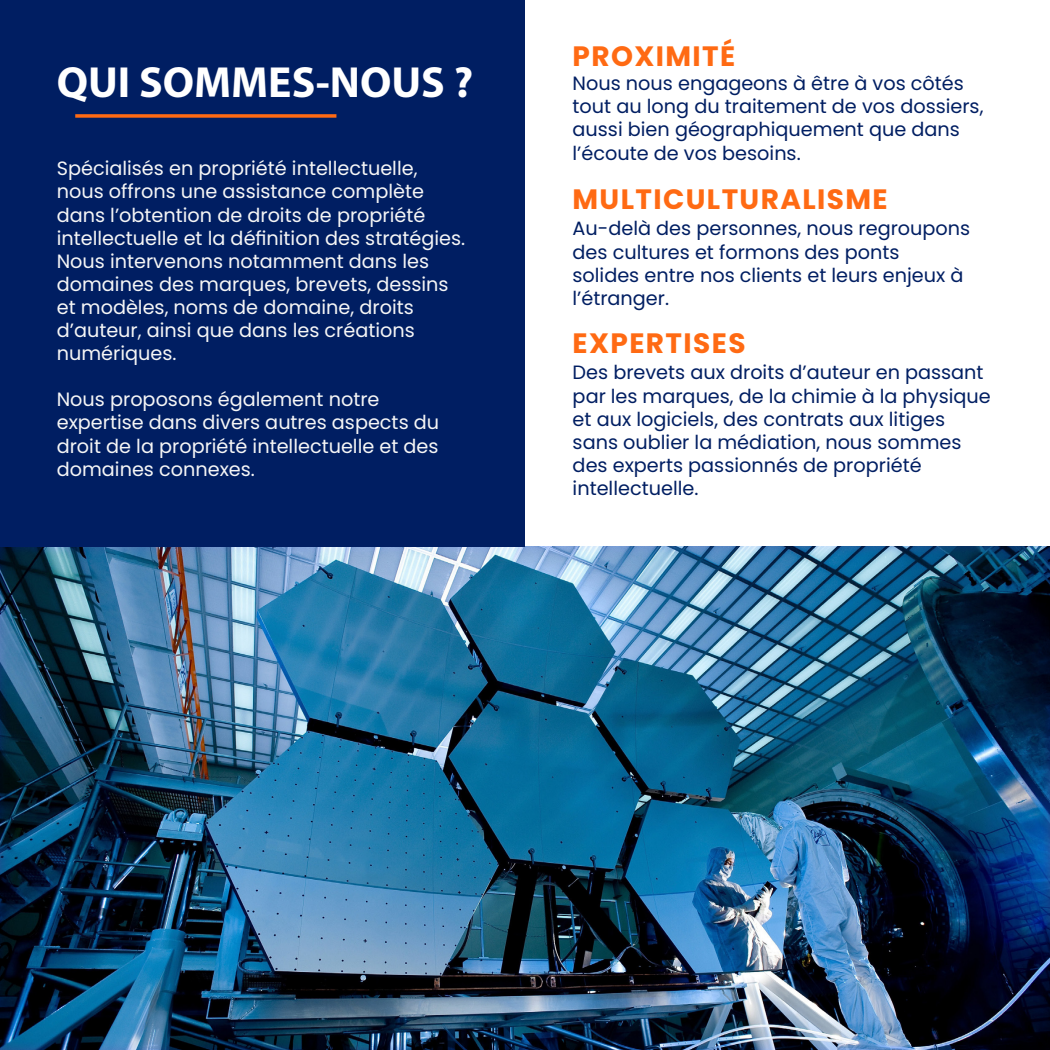
<style>
.page{position:relative;width:1050px;height:1050px;background:#fff}
.page>*{position:absolute;margin:0;border:0;box-sizing:border-box;transform-origin:0 0}
.t1{font:700 43.75px "Myriad Pro";color:#fff}
.t2{font:700 28px "Poppins";letter-spacing:.05em;color:#ff6a13}
.t3{font:19.25px/23.1px "Poppins";color:#001e62}
.t4{font:19.25px/23.1px "Poppins";color:#f6f6f6}
</style>
<div class="page">
<img style="left:0;top:532px;width:1050px;height:518px">
<div style="left:0;top:0;width:524px;height:547px;background:#001e62"></div>
<svg style="left:75px;top:114px;width:261px;height:4px"></svg>
<h1 class="t1" style="left:57px;top:54px;width:418px">QUI SOMMES-NOUS ?</h1>
<p class="t4" style="left:57px;top:157px;width:410px">Spécialisés en propriété intellectuelle, nous offrons une assistance complète dans l’obtention de droits de propriété intellectuelle et la définition des stratégies.<br>Nous intervenons notamment dans les domaines des marques, brevets, dessins et modèles, noms de domaine, droits d’auteur, ainsi que dans les créations numériques.</p>
<p class="t4" style="left:57px;top:388px;width:384px">Nous proposons également notre expertise dans divers autres aspects du droit de la propriété intellectuelle et des domaines connexes.</p>
<h2 class="t2" style="left:573px;top:40px;width:164px">PROXIMITÉ</h2>
<p class="t3" style="left:573px;top:72px;width:412px">Nous nous engageons à être à vos côtés tout au long du traitement de vos dossiers, aussi bien géographiquement que dans l’écoute de vos besoins.</p>
<h2 class="t2" style="left:572px;top:183px;width:317px">MULTICULTURALISME</h2>
<p class="t3" style="left:573px;top:217px;width:399px">Au-delà des personnes, nous regroupons des cultures et formons des ponts solides entre nos clients et leurs enjeux à l’étranger.</p>
<h2 class="t2" style="left:573px;top:327px;width:175px">EXPERTISES</h2>
<p class="t3" style="left:573px;top:361px;width:420px">Des brevets aux droits d’auteur en passant par les marques, de la chimie à la physique et aux logiciels, des contrats aux litiges sans oublier la médiation, nous sommes des experts passionnés de propriété intellectuelle.</p>
</div>
